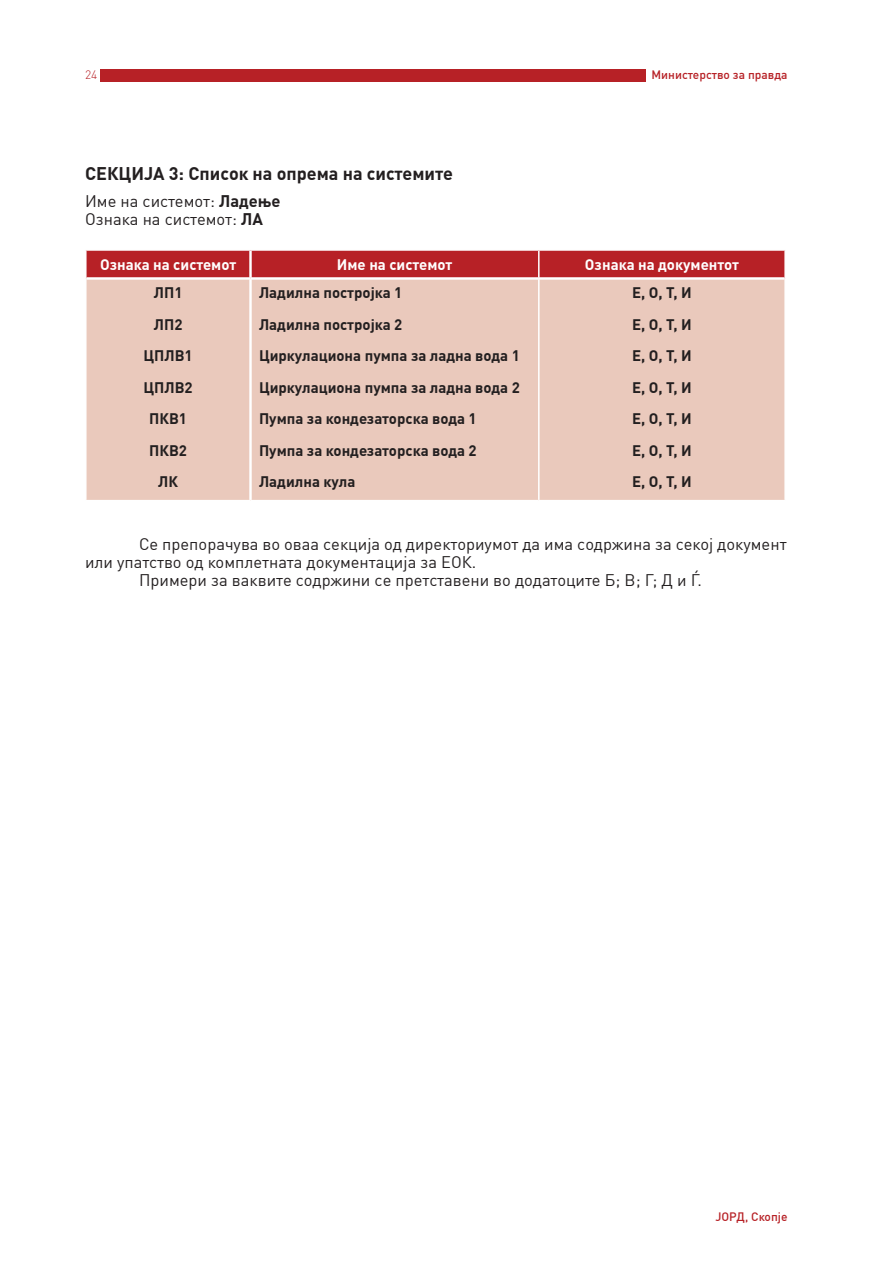
<style>
.page{position:relative;width:893px;height:1263px;background:#fff}
.page>*{position:absolute;margin:0;border:0;box-sizing:border-box;transform-origin:0 0}
.t1{font:700 18px "DIN Pro";color:#231f20}
.t2{font:16.5px/18.1px "DIN Pro";color:#231f20}
.t3{font:700 15px/31.5px "DIN Pro";color:#231f20;text-align:center}
.t4{font:700 15px "DIN Pro";color:#fff}
.t5{font:500 12px "DIN Pro";color:#b72126}
.t6{font:300 12px "DIN Pro";color:#b72126}
.s1{font-weight:700}
</style>
<div class="page">
<div style="left:100px;top:69px;width:546px;height:12px;background:#b72126"></div>
<div style="left:87px;top:280px;width:697px;height:220px;background:#eac9bc"></div>
<hr style="left:538px;top:279px;width:2px;height:221px;background:#fff">
<svg style="left:86px;top:250px;width:699px;height:28px;background:#bb2e33"></svg>
<hr style="left:250px;top:279px;width:1px;height:221px;background:#fff">
<hr style="left:251px;top:279px;width:1px;height:221px;background:#fff">
<p class="t6" style="left:85px;top:68px;width:14px">24</p>
<p class="t5" style="left:651px;top:67px;width:138px">Министерство за правда</p>
<p class="t1" style="left:85px;top:162px;width:370px">СЕКЦИЈА 3: Список на опрема на системите</p>
<p class="t2" style="left:85px;top:192px;width:197px">Име на системот: <span class="s1">Ладење<br></span>Ознака на системот: <span class="s1">ЛА</span></p>
<p class="t4" style="left:100px;top:255px;width:138px">Ознака на системот</p>
<p class="t4" style="left:337px;top:255px;width:117px">Име на системот</p>
<p class="t4" style="left:585px;top:255px;width:156px">Ознака на документот</p>
<p class="t3" style="left:144px;top:277px;width:51px">ЛП1<br>ЛП2<br>ЦПЛВ1<br>ЦПЛВ2<br>ПКВ1<br>ПКВ2<br>ЛК</p>
<p class="t3" style="left:259px;top:277px;width:262px;text-align:left">Ладилна постројка 1<br>Ладилна постројка 2<br>Циркулациона пумпа за ладна вода 1<br>Циркулациона пумпа за ладна вода 2<br>Пумпа за кондезаторска вода 1<br>Пумпа за кондезаторска вода 2<br>Ладилна кула</p>
<p class="t3" style="left:632px;top:277px;width:61px;text-align:justify">Е, О, Т, И Е, О, Т, И Е, О, Т, И Е, О, Т, И Е, О, Т, И Е, О, Т, И Е, О, Т, И</p>
<p class="t2" style="left:139px;top:534px;width:649px">Се препорачува во оваа секција од директориумот да има содржина за секој документ</p>
<p class="t2" style="left:85px;top:553px;width:393px">или упатство од комплетната документација за ЕОК.</p>
<p class="t2" style="left:139px;top:571px;width:564px">Примери за ваквите содржини се претставени во додатоците Б; В; Г; Д и Ѓ.</p>
<p class="t5" style="left:715px;top:1209px;width:74px">ЈОРД, Скопје</p>
</div>
